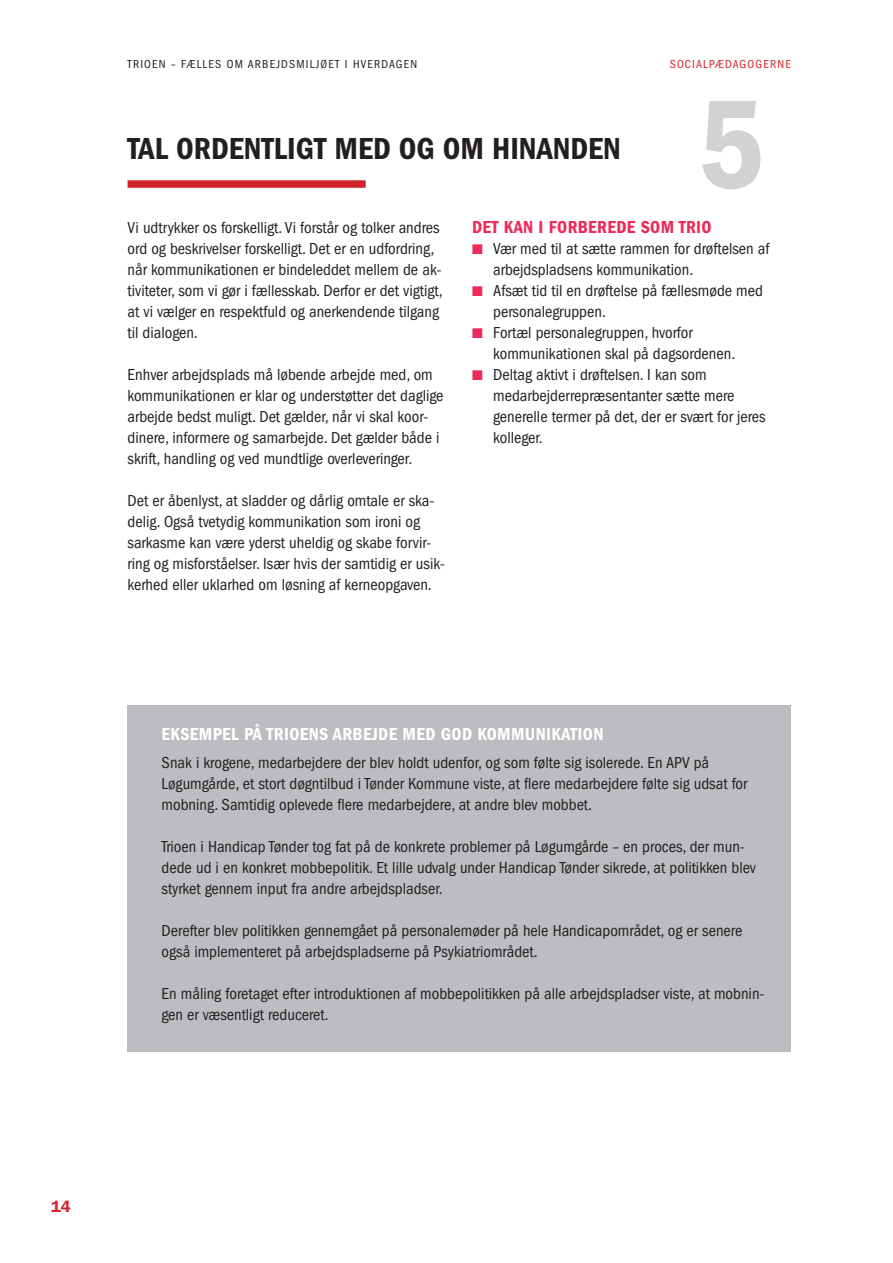
<style>
.page{position:relative;width:893px;height:1263px;background:#fff}
.page>*{position:absolute;margin:0;border:0;box-sizing:border-box;transform-origin:0 0}
.t1{font:130.5px "ITC Franklin Gothic Std Dm Cd";color:#d1d2d4}
.t2{font:31.5px "ITC Franklin Gothic Std Dm Cd";color:#231f20}
.t3{font:18px "ITC Franklin Gothic Std Dm Cd";letter-spacing:.02em;color:#fff}
.t4{font:18px "ITC Franklin Gothic Std Dm Cd";letter-spacing:.02em;color:#ee2858}
.t5{font:condensed 16.5px/21px "ITC Franklin Gothic Std";color:#231f20}
.t6{font:600 16.5px "ITC Franklin Gothic Std";color:#d1232a}
.t7{font:condensed 12px "ITC Franklin Gothic Std";letter-spacing:.1em;color:#231f20}
.t8{font:condensed 12px "ITC Franklin Gothic Std";letter-spacing:.1em;color:#d1232a}
.s1{color:#ee2858}
</style>
<div class="page">
<div style="left:128px;top:705px;width:663px;height:347px;background:#bcbdc0"></div>
<div style="left:128px;top:180px;width:238px;height:8px;background:#d1232a"></div>
<p class="t7" style="left:128px;top:57px;width:291px">TRIOEN – FÆLLES OM ARBEJDSMILJØET I HVERDAGEN</p>
<p class="t8" style="left:670px;top:57px;width:123px">SOCIALPÆDAGOGERNE</p>
<h1 class="t1" style="left:698px;top:70px;width:68px">5</h1>
<h2 class="t2" style="left:128px;top:131px;width:495px">TAL ORDENTLIGT MED OG OM HINANDEN</h2>
<p class="t5" style="left:128px;top:217px;width:317px">Vi udtrykker os forskelligt. Vi forstår og tolker andres ord og beskrivelser forskelligt. Det er en udfordring, når kommunikationen er bindeleddet mellem de ak&shy;tiviteter, som vi gør i fællesskab. Derfor er det vigtigt, at vi vælger en respektfuld og anerkendende tilgang til dialogen.</p>
<p class="t5" style="left:128px;top:364px;width:317px">Enhver arbejdsplads må løbende arbejde med, om kommunikationen er klar og understøtter det daglige arbejde bedst muligt. Det gælder, når vi skal koor&shy;dinere, informere og samarbejde. Det gælder både i skrift, handling og ved mundtlige overleveringer.</p>
<p class="t5" style="left:128px;top:490px;width:319px">Det er åbenlyst, at sladder og dårlig omtale er ska&shy;delig. Også tvetydig kommunikation som ironi og sarkasme kan være yderst uheldig og skabe forvir&shy;ring og misforståelser. Især hvis der samtidig er usik&shy;kerhed eller uklarhed om løsning af kerneopgaven.</p>
<p class="t4" style="left:472px;top:216px;width:241px">DET KAN I FORBEREDE SOM TRIO</p>
<p class="t5" style="left:493px;top:238px;width:278px;text-indent:-21px"><span class="s1">■</span> Vær med til at sætte rammen for drøftelsen af arbejdspladsens kommunikation.</p>
<p class="t5" style="left:493px;top:280px;width:271px;text-indent:-21px"><span class="s1">■</span> Afsæt tid til en drøftelse på fællesmøde med personalegruppen.</p>
<p class="t5" style="left:493px;top:322px;width:244px;text-indent:-21px"><span class="s1">■</span> Fortæl personalegruppen, hvorfor kommunikationen skal på dagsordenen.</p>
<p class="t5" style="left:493px;top:364px;width:274px;text-indent:-21px"><span class="s1">■</span> Deltag aktivt i drøftelsen. I kan som medarbejderrepræsentanter sætte mere generelle termer på det, der er svært for jeres kolleger.</p>
<p class="t3" style="left:162px;top:723px;width:443px">EKSEMPEL PÅ TRIOENS ARBEJDE MED GOD KOMMUNIKATION</p>
<p class="t5" style="left:162px;top:752px;width:587px">Snak i krogene, medarbejdere der blev holdt udenfor, og som følte sig isolerede. En APV på<br>Løgumgårde, et stort døgntilbud i Tønder Kommune viste, at flere medarbejdere følte sig udsat for mobning. Samtidig oplevede flere medarbejdere, at andre blev mobbet.</p>
<p class="t5" style="left:162px;top:836px;width:596px">Trioen i Handicap Tønder tog fat på de konkrete problemer på Løgumgårde – en proces, der mun&shy;dede ud i en konkret mobbepolitik. Et lille udvalg under Handicap Tønder sikrede, at politikken blev styrket gennem input fra andre arbejdspladser.</p>
<p class="t5" style="left:162px;top:920px;width:582px">Derefter blev politikken gennemgået på personalemøder på hele Handicapområdet, og er senere også implementeret på arbejdspladserne på Psykiatriområdet.</p>
<p class="t5" style="left:162px;top:983px;width:604px">En måling foretaget efter introduktionen af mobbepolitikken på alle arbejdspladser viste, at mobnin&shy;gen er væsentligt reduceret.</p>
<p class="t6" style="left:51px;top:1196px;width:21px">14</p>
</div>
